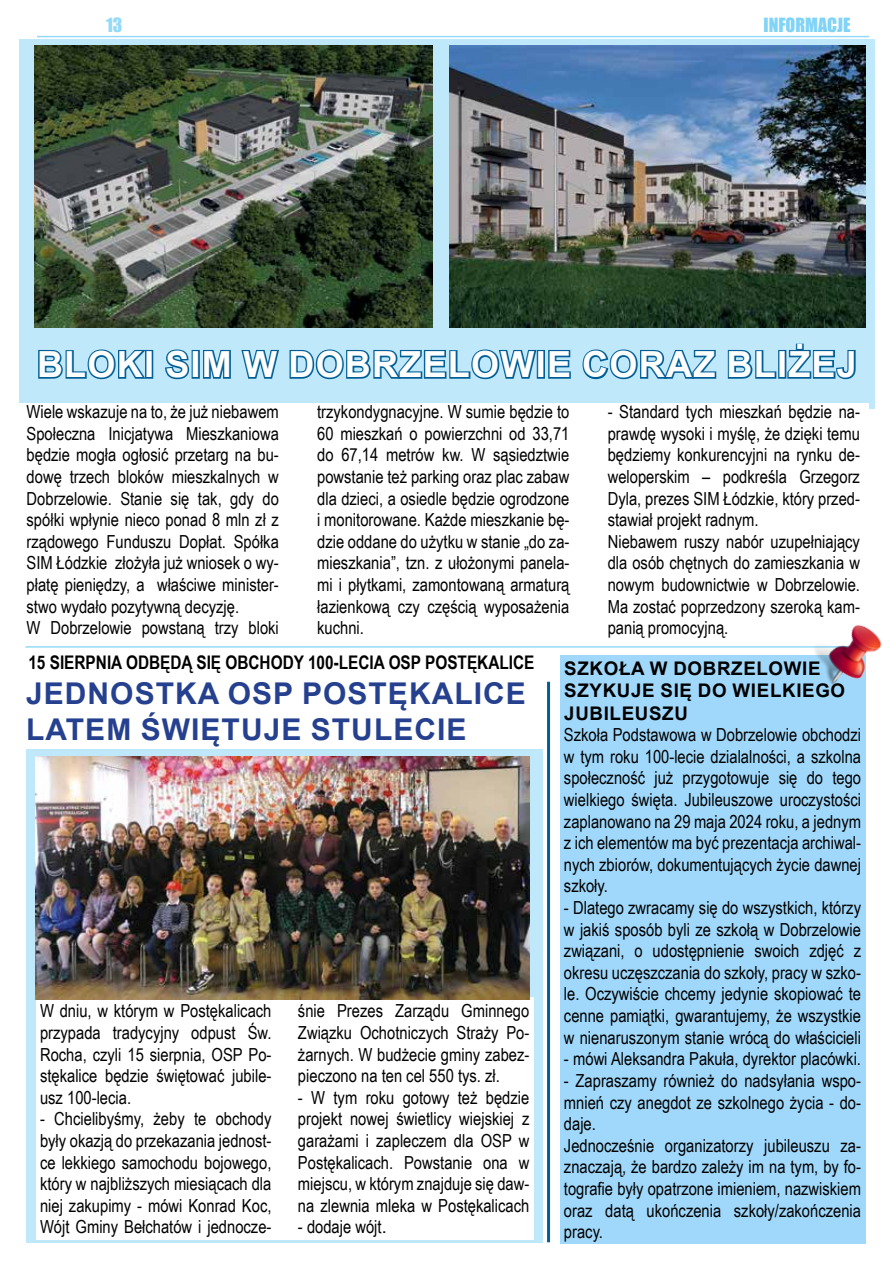
<style>
.page{position:relative;width:893px;height:1263px;background:#fff}
.page>*{position:absolute;margin:0;border:0;box-sizing:border-box;transform-origin:0 0}
.t1{font:700 36px "Arial";letter-spacing:.035em;color:#fff}
.t2{font:700 30px/36px "Arial";letter-spacing:.035em;color:#25408f}
.t3{font:700 18.75px "Arial Narrow";color:#000}
.t4{font:700 18.75px/22.5px "Arial";letter-spacing:.035em;color:#000}
.t5{font:18px/21.6px "Arial Narrow";color:#000;text-align:justify}
.t6{font:18px "Impact";color:#81d4f7}
.t7{font:18px "Impact";color:#94daf8}
.s1{font-family:"Arial"}
</style>
<div class="page">
<hr style="left:37px;top:36px;width:832px;height:1px;background:#94daf8">
<div style="left:26px;top:749px;width:517px;height:493px;background:#c0e8fb"></div>
<div style="left:36px;top:997px;width:498px;height:243px;background:#fff"></div>
<hr style="left:26px;top:646px;width:832px;height:2px;background:#94daf8">
<img style="left:36px;top:757px;width:493px;height:243px">
<hr style="left:547px;top:682px;width:3px;height:560px;background:#005e95">
<div style="left:560px;top:655px;width:305px;height:589px;background:#a0d8fb"></div>
<div style="left:19px;top:39px;width:856px;height:370px;background:#c0e8fb"></div>
<div style="left:18px;top:404px;width:850px;height:232px;background:#fff"></div>
<img style="left:34px;top:45px;width:398px;height:282px">
<img style="left:449px;top:45px;width:416px;height:282px">
<svg style="left:38px;top:349px;width:108px;height:31px"></svg>
<div style="left:145px;top:350px;width:8px;height:29px;border:3px solid #005e95"></div>
<svg style="left:165px;top:349px;width:25px;height:31px"></svg>
<div style="left:192px;top:350px;width:8px;height:29px;border:3px solid #005e95"></div>
<svg style="left:203px;top:350px;width:28px;height:29px"></svg>
<svg style="left:241px;top:350px;width:38px;height:29px"></svg>
<svg style="left:289px;top:349px;width:248px;height:31px"></svg>
<div style="left:537px;top:350px;width:8px;height:29px;border:3px solid #005e95"></div>
<svg style="left:548px;top:350px;width:23px;height:29px"></svg>
<svg style="left:582px;top:349px;width:135px;height:31px"></svg>
<svg style="left:727px;top:350px;width:50px;height:29px"></svg>
<div style="left:778px;top:350px;width:8px;height:29px;border:3px solid #005e95"></div>
<svg style="left:786px;top:343px;width:70px;height:37px"></svg>
<img style="left:787px;top:625px;width:95px;height:91px">
<p class="t7" style="left:106px;top:11px;width:18px">13</p>
<p class="t6" style="left:763px;top:11px;width:10px">INFORMACJE</p>
<h1 class="t1" style="left:37px;top:339px;width:151px">BLOKI SIM</h1>
<h1 class="t1" style="left:243px;top:339px;width:615px">W DOBRZELOWIE CORAZ BLIŻEJ</h1>
<p class="t5" style="left:27px;top:400px;width:254px;text-align:left">Wiele wskazuje na to, że już niebawem Społeczna Inicjatywa Mieszkaniowa będzie mogła ogłosić przetarg na bu&shy;dowę trzech bloków mieszkalnych w Dobrzelowie. Stanie się tak, gdy do spółki wpłynie nieco ponad 8 mln zł z rządowego Funduszu Dopłat. Spółka SIM Łódzkie złożyła już wniosek o wy&shy;płatę pieniędzy, a właściwe minister&shy;stwo wydało pozytywną decyzję.<br>W Dobrzelowie powstaną trzy bloki</p>
<p class="t5" style="left:317px;top:400px;width:254px">trzykondygnacyjne. W sumie będzie to 60 mieszkań o powierzchni od 33,71 do 67,14 metrów kw. W sąsiedztwie powstanie też parking oraz plac zabaw dla dzieci, a osiedle będzie ogrodzone i monitorowane. Każde mieszkanie bę&shy;dzie oddane do użytku w stanie „do za&shy;mieszkania”, tzn. z ułożonymi panela&shy;mi i płytkami, zamontowaną armaturą łazienkową czy częścią wyposażenia kuchni.</p>
<p class="t5" style="left:608px;top:400px;width:254px;text-align:left">- Standard tych mieszkań będzie na&shy;prawdę wysoki i myślę, że dzięki temu będziemy konkurencyjni na rynku de&shy;weloperskim – podkreśla Grzegorz Dyla, prezes SIM Łódzkie, który przed&shy;stawiał projekt radnym.<br>Niebawem ruszy nabór uzupełniający dla osób chętnych do zamieszkania w nowym budownictwie w Dobrzelowie.<br>Ma zostać poprzedzony szeroką kam&shy;panią promocyjną.</p>
<p class="t3" style="left:28px;top:648px;width:508px">15 SIERPNIA ODBĘDĄ SIĘ OBCHODY 100-LECIA OSP POSTĘKALICE</p>
<p class="t4" style="left:564px;top:657px;width:282px">SZKOŁA W DOBRZELOWIE<br>SZYKUJE SIĘ DO WIELKIEGO<br>JUBILEUSZU</p>
<p class="t5" style="left:564px;top:723px;width:299px">Szkoła Podstawowa w Dobrzelowie obchodzi w tym roku 100-lecie dzialalności, a szkolna społeczność już przygotowuje się do tego wielkiego święta. Jubileuszowe uroczystości zaplanowano na 29 maja 2024 roku, a jednym z ich elementów ma być prezentacja archiwal&shy;nych zbiorów, dokumentujących życie dawnej szkoły.</p>
<p class="t5" style="left:564px;top:896px;width:299px">- Dlatego zwracamy się do wszystkich, którzy w jakiś sposób byli ze szkołą w Dobrzelowie związani, o udostępnienie swoich zdjęć z okresu uczęszczania do szkoły, pracy w szko&shy;le. Oczywiście chcemy jedynie skopiować te cenne pamiątki, gwarantujemy, że wszystkie w nienaruszonym stanie wrócą do właścicieli</p>
<p class="t5" style="left:564px;top:1047px;width:299px">- mówi Aleksandra Pakuła, dyrektor placówki.</p>
<p class="t5" style="left:564px;top:1069px;width:299px;text-align:left">- Zapraszamy również do nadsyłania wspo&shy;mnień czy anegdot ze szkolnego życia - do&shy;daje.<br>Jednocześnie organizatorzy jubileuszu za&shy;znaczają, że bardzo zależy im na tym, by fo&shy;tografie były opatrzone imieniem, nazwiskiem oraz datą ukończenia szkoły/zakończenia pracy.</p>
<h2 class="t2" style="left:26px;top:675px;width:501px">JEDNOSTKA OSP POSTĘKALICE<br>LATEM ŚWIĘTUJE STULECIE</h2>
<p class="t5" style="left:298px;top:999px;width:233px">śnie Prezes Zarządu Gminnego Związku Ochotniczych Straży Po&shy;żarnych. W budżecie gminy zabez&shy;pieczono na ten cel 550 tys. zł.</p>
<p class="t5" style="left:298px;top:1086px;width:233px">- W tym roku gotowy też będzie projekt nowej świetlicy wiejskiej z garażami i zapleczem dla OSP w Postękalicach. Powstanie ona w miejscu, w którym znajduje się daw&shy;na zlewnia mleka w Postękalicach</p>
<p class="t5" style="left:298px;top:1215px;width:90px">- dodaje wójt<span class="s1">.</span></p>
<p class="t5" style="left:40px;top:999px;width:233px">W dniu, w którym w Postękalicach przypada tradycyjny odpust Św.<br>Rocha, czyli 15 sierpnia, OSP Po&shy;stękalice będzie świętować jubile&shy;usz 100-lecia.</p>
<p class="t5" style="left:40px;top:1107px;width:233px">- Chcielibyśmy, żeby te obchody były okazją do przekazania jednost&shy;ce lekkiego samochodu bojowego, który w najbliższych miesiącach dla niej zakupimy - mówi Konrad Koc, Wójt Gminy Bełchatów i jednocze-</p>
</div>
